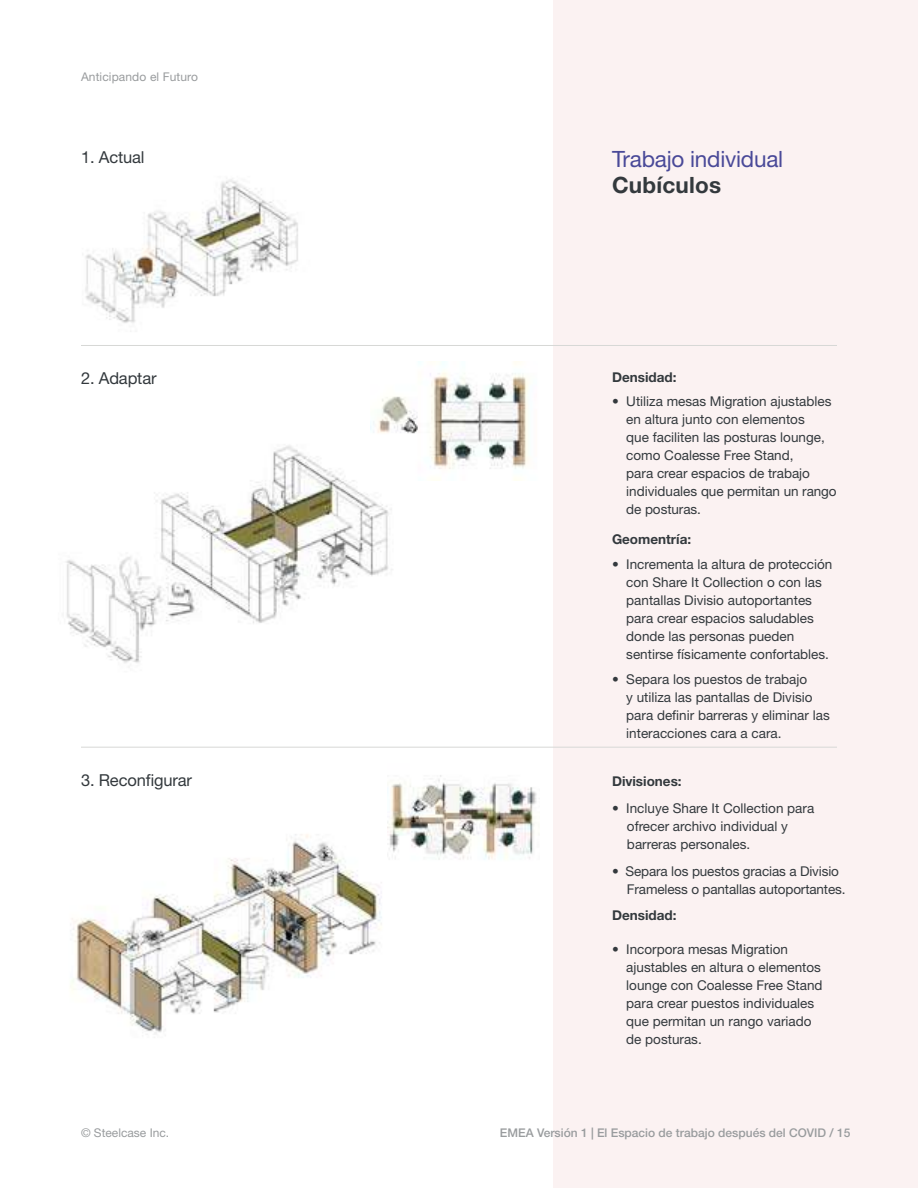
<style>
.page{position:relative;width:918px;height:1188px;background:#fff}
.page>*{position:absolute;margin:0;border:0;box-sizing:border-box;transform-origin:0 0}
.t1{font:22.5px "Helvetica Neue LT Pro";letter-spacing:-.01em;color:#494998}
.t2{font:700 22.5px "Helvetica Neue LT Pro";letter-spacing:.01em;color:#33393d}
.t3{font:16.5px "Helvetica Neue LT Pro";letter-spacing:-.01em;color:#33393d}
.t4{font:13.5px/18px "Helvetica Neue LT Pro";color:#33393d}
.t5{font:700 13.5px "Helvetica Neue LT Pro";color:#33393d}
.t6{font:500 12px "Helvetica Neue LT Pro";color:#999c9e}
.t7{font:12px "Helvetica Neue LT Pro";letter-spacing:.01em;color:#999c9e}
</style>
<div class="page">
<img style="left:85px;top:179px;width:213px;height:144px">
<img style="left:70px;top:821px;width:318px;height:213px">
<img style="left:66px;top:445px;width:327px;height:218px">
<img style="left:370px;top:362px;width:159px;height:118px">
<div style="left:554px;top:0;width:364px;height:1188px;background:#fbf2f2"></div>
<hr style="left:81px;top:345px;width:756px;height:1px;background:#d7d8d6">
<hr style="left:81px;top:747px;width:756px;height:1px;background:#d7d8d6">
<img style="left:388px;top:775px;width:149px;height:85px">
<p class="t7" style="left:81px;top:69px;width:119px">Anticipando el Futuro</p>
<p class="t3" style="left:81px;top:147px;width:65px">1. Actual</p>
<p class="t3" style="left:81px;top:368px;width:77px">2. Adaptar</p>
<p class="t3" style="left:81px;top:770px;width:112px">3. Reconfigurar</p>
<h1 class="t1" style="left:612px;top:145px;width:173px">Trabajo individual</h1>
<h1 class="t2" style="left:612px;top:171px;width:111px">Cubículos</h1>
<p class="t5" style="left:612px;top:368px;width:66px">Densidad:</p>
<p class="t4" style="left:626px;top:392px;width:212px;text-indent:-14px">• Utiliza mesas Migration ajustables en altura junto con elementos<br>que faciliten las posturas lounge, como Coalesse Free Stand,<br>para crear espacios de trabajo individuales que permitan un rango de posturas.</p>
<p class="t5" style="left:612px;top:531px;width:81px">Geomentría:</p>
<p class="t4" style="left:626px;top:555px;width:208px;text-indent:-14px">• Incrementa la altura de protección con Share It Collection o con las pantallas Divisio autoportantes para crear espacios saludables donde las personas pueden sentirse físicamente confortables.</p>
<p class="t4" style="left:626px;top:670px;width:205px;text-indent:-14px">• Separa los puestos de trabajo<br>y utiliza las pantallas de Divisio para definir barreras y eliminar las interacciones cara a cara.</p>
<p class="t5" style="left:612px;top:773px;width:71px">Divisiones:</p>
<p class="t4" style="left:627px;top:799px;width:189px;text-indent:-15px">• Incluye Share It Collection para ofrecer archivo individual y barreras personales.</p>
<p class="t4" style="left:627px;top:861px;width:220px;text-indent:-15px">• Separa los puestos gracias a Divisio<br>Frameless o pantallas autoportantes.</p>
<p class="t5" style="left:612px;top:907px;width:66px">Densidad:</p>
<p class="t4" style="left:626px;top:939px;width:198px;text-indent:-14px">• Incorpora mesas Migration ajustables en altura o elementos lounge con Coalesse Free Stand para crear puestos individuales que permitan un rango variado de posturas.</p>
<p class="t7" style="left:81px;top:1125px;width:90px">© Steelcase Inc.</p>
<p class="t6" style="left:500px;top:1126px;width:352px">EMEA Versión 1 | El Espacio de trabajo después del COVID / 15</p>
</div>
